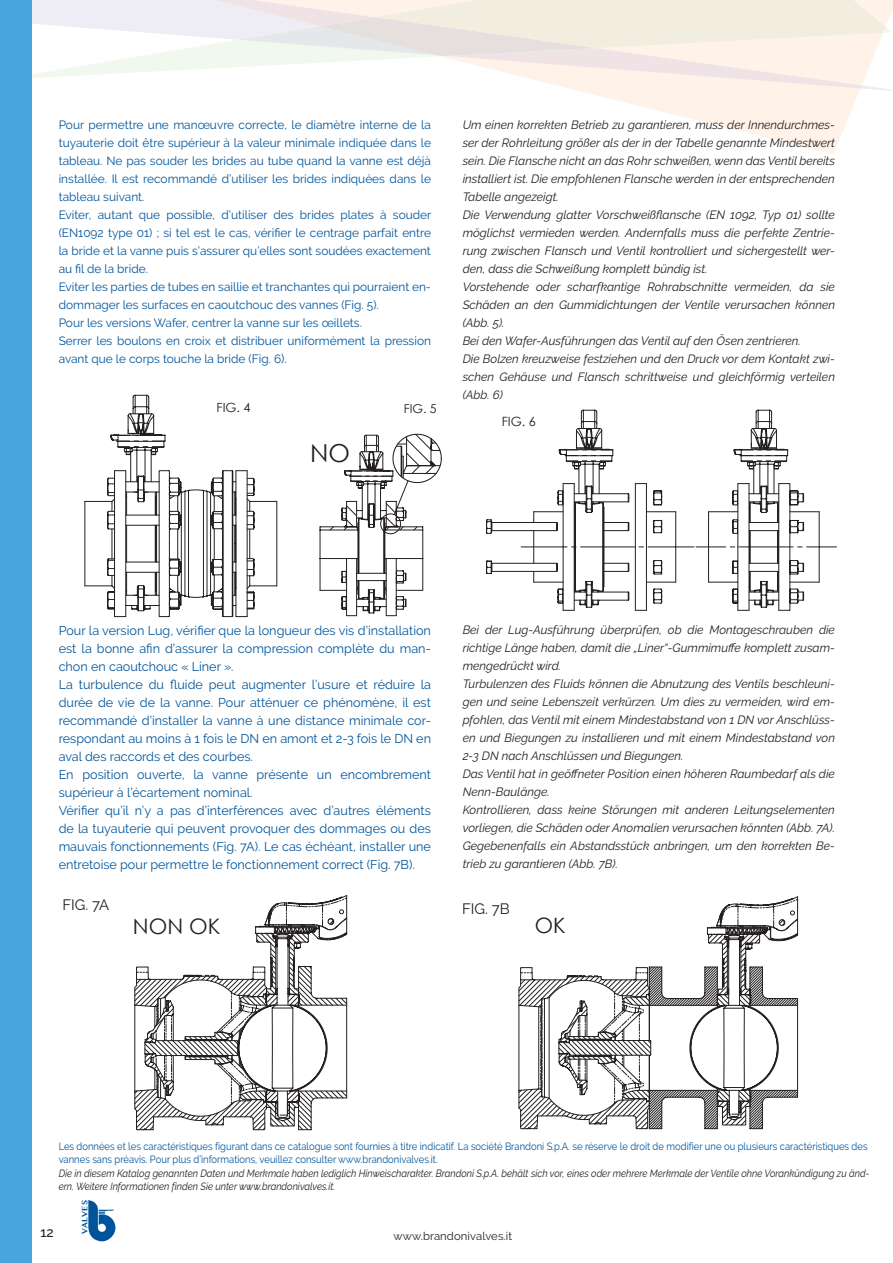
<style>
.page{position:relative;width:893px;height:1263px;background:#fff}
.page>*{position:absolute;margin:0;border:0;box-sizing:border-box;transform-origin:0 0}
.t1{font:24.75px "Century Gothic";color:#231f20}
.t2{font:21.3px "Century Gothic";color:#231f20}
.t3{font:21.15px "Century Gothic";color:#231f20}
.t4{font:15px "Raleway";color:#231f20}
.t5{font:500 13.5px "Raleway";color:#231f20}
.t6{font:12.75px/18px "Raleway";color:#01559d;text-align:justify}
.t7{font:12.75px "Century Gothic";color:#231f20}
.t8{font:12.6px "Century Gothic";color:#231f20}
.t9{font:12.15px "Century Gothic";color:#231f20}
.t10{font:italic 12px/18px "Raleway";color:#231f20;text-align:justify}
.t11{font:12px/18px "Raleway";color:#01559d;text-align:justify}
.t12{font:11.25px "Raleway";letter-spacing:.01em;color:#231f20}
.t13{font:10.5px/13.5px "Raleway";color:#01559d;scale:.9 1}
.t14{font:italic 10.5px/13.5px "Raleway";color:#231f20;scale:.9 1}
.t15{font:700 7.8px "Lao MN";color:#01549b}
.s1{font-size:12.75px}
</style>
<div class="page">
<svg style="left:584px;top:92px;width:275px;height:62px;fill:#fef3eb"></svg>
<svg style="left:32px;top:0;width:861px;height:92px"></svg>
<svg style="left:165px;top:0;width:697px;height:88px"></svg>
<svg style="left:239px;top:0;width:647px;height:56px;background:#f1ece3"></svg>
<svg style="left:88px;top:1200px;width:27px;height:41px"></svg>
<div style="left:0;top:0;width:32px;height:1263px;background:#48a6dc"></div>
<svg style="left:84px;top:394px;width:194px;height:224px"></svg>
<svg style="left:319px;top:433px;width:123px;height:183px"></svg>
<svg style="left:708px;top:409px;width:128px;height:202px"></svg>
<hr style="left:696px;top:547px;width:30px;height:1px;background:#231f20">
<hr style="left:648px;top:547px;width:46px;height:1px;background:#231f20">
<svg style="left:486px;top:409px;width:190px;height:202px"></svg>
<hr style="left:521px;top:547px;width:46px;height:1px;background:#231f20">
<svg style="left:134px;top:895px;width:214px;height:236px"></svg>
<hr style="left:346px;top:998px;width:1px;height:100px;background:#231f20">
<hr style="left:346px;top:895px;width:1px;height:39px;background:#231f20">
<svg style="left:518px;top:896px;width:281px;height:234px"></svg>
<hr style="left:797px;top:998px;width:1px;height:99px;background:#231f20">
<hr style="left:797px;top:897px;width:1px;height:38px;background:#231f20">
<p class="t11" style="left:59px;top:116px;width:374px">Pour permettre une manœuvre correcte, le diamètre interne de la tuyauterie doit être supérieur à la valeur minimale indiquée dans le tableau. Ne pas souder les brides au tube quand la vanne est déjà installée. Il est recommandé d’utiliser les brides indiquées dans le tableau suivant.</p>
<p class="t11" style="left:59px;top:206px;width:374px">Eviter, autant que possible, d’utiliser des brides plates à souder (EN1092 type 01) ; si tel est le cas, vérifier le centrage parfait entre la bride et la vanne puis s’assurer qu’elles sont soudées exactement au fil de la bride.</p>
<p class="t11" style="left:59px;top:278px;width:374px">Eviter les parties de tubes en saillie et tranchantes qui pourraient en&shy;dommager les surfaces en caoutchouc des vannes (Fig. 5).</p>
<p class="t11" style="left:59px;top:314px;width:305px">Pour les versions Wafer, centrer la vanne sur les œillets.</p>
<p class="t11" style="left:59px;top:332px;width:374px">Serrer les boulons en croix et distribuer uniformément la pression avant que le corps touche la bride (Fig. 6<span class="s1">).</span></p>
<p class="t8" style="left:217px;top:400px;width:36px">FIG. 4</p>
<p class="t1" style="left:310px;top:438px;width:41px">NO</p>
<p class="t9" style="left:404px;top:401px;width:34px">FIG. 5</p>
<p class="t10" style="left:463px;top:116px;width:374px">Um einen korrekten Betrieb zu garantieren, muss der Innendurchmes&shy;ser der Rohrleitung größer als der in der Tabelle genannte Mindestwert sein. Die Flansche nicht an das Rohr schweißen, wenn das Ventil bereits installiert ist. Die empfohlenen Flansche werden in der entsprechenden Tabelle angezeigt.</p>
<p class="t10" style="left:463px;top:206px;width:374px">Die Verwendung glatter Vorschweißflansche (EN 1092, Typ 01) sollte möglichst vermieden werden. Andernfalls muss die perfekte Zentrie&shy;rung zwischen Flansch und Ventil kontrolliert und sichergestellt wer&shy;den, dass die Schweißung komplett bündig ist.</p>
<p class="t10" style="left:463px;top:278px;width:374px">Vorstehende oder scharfkantige Rohrabschnitte vermeiden, da sie Schäden an den Gummidichtungen der Ventile verursachen können (Abb. 5).</p>
<p class="t10" style="left:463px;top:332px;width:340px">Bei den Wafer-Ausführungen das Ventil auf den Ösen zentrieren.</p>
<p class="t10" style="left:463px;top:350px;width:374px">Die Bolzen kreuzweise festziehen und den Druck vor dem Kontakt zwi&shy;schen Gehäuse und Flansch schrittweise und gleichförmig verteilen (Abb. 6)</p>
<p class="t7" style="left:502px;top:414px;width:36px">FIG. 6</p>
<p class="t6" style="left:59px;top:621px;width:374px">Pour la version Lug, vérifier que la longueur des vis d’installation est la bonne afin d’assurer la compression complète du man&shy;chon en caoutchouc « Liner ».</p>
<p class="t6" style="left:59px;top:675px;width:374px">La turbulence du fluide peut augmenter l’usure et réduire la durée de vie de la vanne. Pour atténuer ce phénomène, il est recommandé d’installer la vanne à une distance minimale cor&shy;respondant au moins à 1 fois le DN en amont et 2-3 fois le DN en aval des raccords et des courbes.</p>
<p class="t6" style="left:59px;top:765px;width:374px">En position ouverte, la vanne présente un encombrement supérieur à l’écartement nominal.</p>
<p class="t6" style="left:59px;top:801px;width:374px">Vérifier qu’il n’y a pas d’interférences avec d’autres éléments de la tuyauterie qui peuvent provoquer des dommages ou des mauvais fonctionnements (Fig. 7A). Le cas échéant, installer une entretoise pour permettre le fonctionnement correct (Fig. 7B).</p>
<p class="t10" style="left:463px;top:621px;width:374px">Bei der Lug-Ausführung überprüfen, ob die Montageschrauben die richtige Länge haben, damit die „Liner“-Gummimuffe komplett zusam&shy;mengedrückt wird.</p>
<p class="t10" style="left:463px;top:675px;width:374px">Turbulenzen des Fluids können die Abnutzung des Ventils beschleuni&shy;gen und seine Lebenszeit verkürzen. Um dies zu vermeiden, wird em&shy;pfohlen, das Ventil mit einem Mindestabstand von 1 DN vor Anschlüss&shy;en und Biegungen zu installieren und mit einem Mindestabstand von 2-3 DN nach Anschlüssen und Biegungen.</p>
<p class="t10" style="left:463px;top:765px;width:374px">Das Ventil hat in geöffneter Position einen höheren Raumbedarf als die<br>Nenn-Baulänge.</p>
<p class="t10" style="left:463px;top:801px;width:374px">Kontrollieren, dass keine Störungen mit anderen Leitungselementen vorliegen, die Schäden oder Anomalien verursachen könnten (Abb. 7A).<br>Gegebenenfalls ein Abstandsstück anbringen, um den korrekten Be&shy;trieb zu garantieren (Abb. 7B).</p>
<p class="t4" style="left:62px;top:896px;width:48px">FIG. 7A</p>
<p class="t4" style="left:462px;top:899px;width:49px">FIG. 7B</p>
<p class="t2" style="left:133px;top:914px;width:89px">NON OK</p>
<p class="t3" style="left:535px;top:913px;width:32px">OK</p>
<p class="t13" style="left:59px;top:1139px;width:900px">Les données et les caractéristiques figurant dans ce catalogue sont fournies à titre indicatif. La société Brandoni S.p.A. se réserve le droit de modifier une ou plusieurs caractéristiques des vannes sans préavis. Pour plus d’informations, veuillez consulter www.brandonivalves.it.</p>
<p class="t14" style="left:59px;top:1166px;width:902px">Die in diesem Katalog genannten Daten und Merkmale haben lediglich Hinweischarakter. Brandoni S.p.A. behält sich vor, eines oder mehrere Merkmale der Ventile ohne Vorankündigung zu änd&shy;ern. Weitere Informationen finden Sie unter www.brandonivalves.it.</p>
<p class="t5" style="left:40px;top:1225px;width:15px">12</p>
<p class="t15" style="left:80px;top:1233px;width:35px;rotate:-90deg">VALVES</p>
<p class="t12" style="left:394px;top:1229px;width:120px">www.brandonivalves.it</p>
</div>
